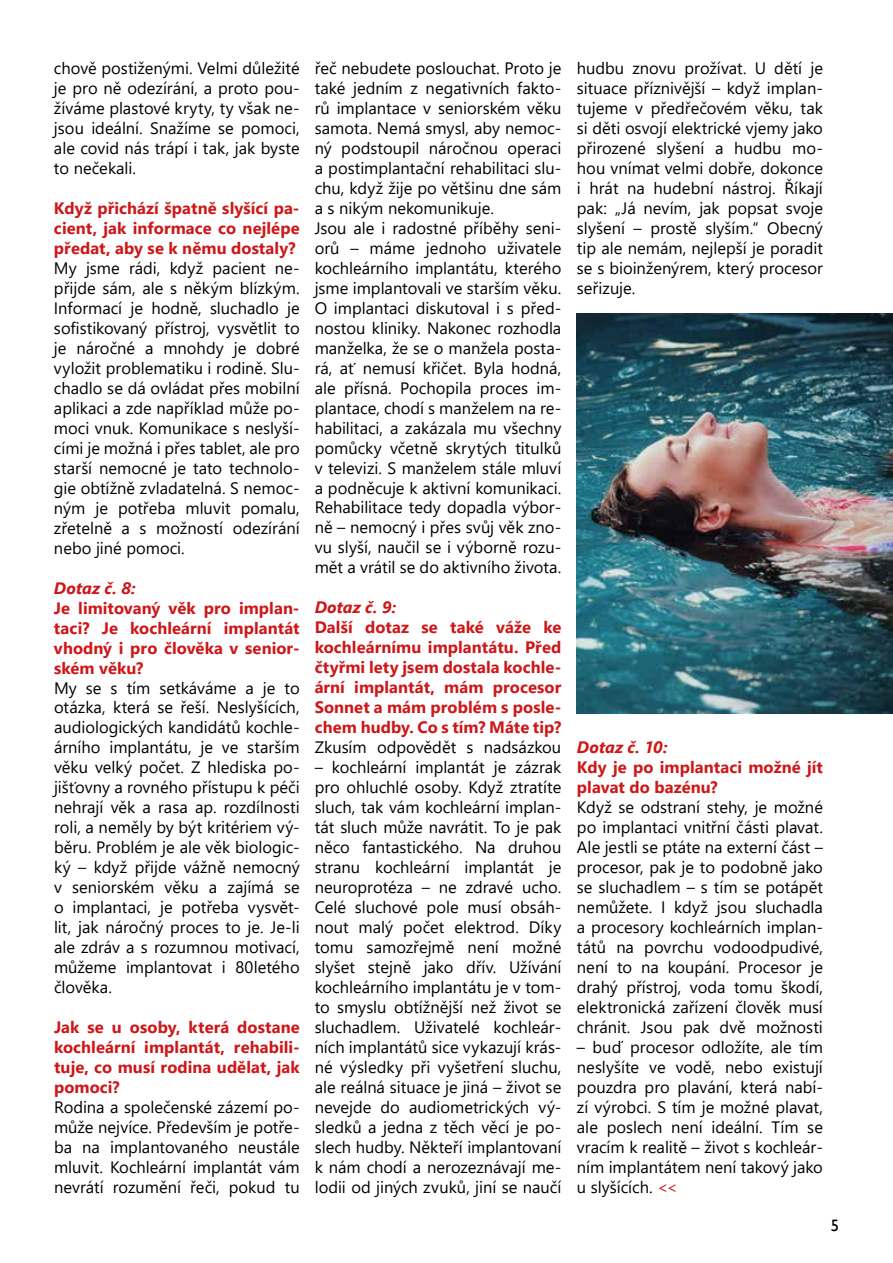
<style>
.page{position:relative;width:893px;height:1263px;background:#fff}
.page>*{position:absolute;margin:0;border:0;box-sizing:border-box;transform-origin:0 0}
.t1{font:16.5px/20px "Segoe UI";color:#000;text-align:justify}
.t2{font:700 16.5px/20px "Segoe UI";letter-spacing:.005em;color:#cd1719;text-align:justify}
.t3{font:italic 700 16.5px "Segoe UI";color:#cd1719}
.t4{font:16.5px "Gill Sans";color:#000}
.s1{color:#cd1719}
</style>
<div class="page">
<img style="left:577px;top:313px;width:316px;height:400px">
<p class="t1" style="left:54px;top:57px;width:247px">chově postiženými. Velmi důležité je pro ně odezírání, a proto pou&shy;žíváme plastové kryty, ty však ne&shy;jsou ideální. Snažíme se pomoci, ale covid nás trápí i tak, jak byste to nečekali.</p>
<p class="t2" style="left:54px;top:197px;width:247px">Když přichází špatně slyšící pa&shy;cient, jak informace co nejlépe předat, aby se k němu dostaly?</p>
<p class="t1" style="left:54px;top:257px;width:247px">My jsme rádi, když pacient ne&shy;přijde sám, ale s někým blízkým.<br>Informací je hodně, sluchadlo je sofistikovaný přístroj, vysvětlit to je náročné a mnohdy je dobré vyložit problematiku i rodině. Slu&shy;chadlo se dá ovládat přes mobilní aplikaci a zde například může po&shy;moci vnuk. Komunikace s neslyší&shy;cími je možná i přes tablet, ale pro starší nemocné je tato technolo&shy;gie obtížně zvladatelná. S nemoc&shy;ným je potřeba mluvit pomalu, zřetelně a s možností odezírání nebo jiné pomoci.</p>
<p class="t3" style="left:54px;top:572px;width:83px">Dotaz č. 8:</p>
<p class="t2" style="left:54px;top:596px;width:247px">Je limitovaný věk pro implan&shy;taci? Je kochleární implantát vhodný i pro člověka v senior&shy;ském věku?</p>
<p class="t1" style="left:54px;top:676px;width:247px">My se s tím setkáváme a je to otázka, která se řeší. Neslyšících, audiologických kandidátů kochle&shy;árního implantátu, je ve starším věku velký počet. Z hlediska po&shy;jišťovny a rovného přístupu k péči nehrají věk a rasa ap. rozdílnosti roli, a neměly by být kritériem vý&shy;běru. Problém je ale věk biologic&shy;ký – když přijde vážně nemocný v seniorském věku a zajímá se o implantaci, je potřeba vysvět&shy;lit, jak náročný proces to je. Je-li ale zdráv a s rozumnou motivací, můžeme implantovat i 80letého člověka.</p>
<p class="t2" style="left:54px;top:1016px;width:247px">Jak se u osoby, která dostane kochleární implantát, rehabili&shy;tuje, co musí rodina udělat, jak pomoci?</p>
<p class="t1" style="left:54px;top:1096px;width:247px">Rodina a společenské zázemí po&shy;může nejvíce. Především je potře&shy;ba na implantovaného neustále mluvit. Kochleární implantát vám nevrátí rozumění řeči, pokud tu</p>
<p class="t1" style="left:315px;top:57px;width:248px;text-align:left">řeč nebudete poslouchat. Proto je také jedním z negativních fakto&shy;rů implantace v seniorském věku samota. Nemá smysl, aby nemoc&shy;ný podstoupil náročnou operaci a postimplantační rehabilitaci slu&shy;chu, když žije po většinu dne sám a s nikým nekomunikuje.<br>Jsou ale i radostné příběhy seni&shy;orů – máme jednoho uživatele kochleárního implantátu, kterého jsme implantovali ve starším věku.<br>O implantaci diskutoval i s před&shy;nostou kliniky. Nakonec rozhodla manželka, že se o manžela posta&shy;rá, ať nemusí křičet. Byla hodná, ale přísná. Pochopila proces im&shy;plantace, chodí s manželem na re&shy;habilitaci, a zakázala mu všechny pomůcky včetně skrytých titulků v televizi. S manželem stále mluví a podněcuje k aktivní komunikaci.<br>Rehabilitace tedy dopadla výbor&shy;ně – nemocný i přes svůj věk zno&shy;vu slyší, naučil se i výborně rozu&shy;mět a vrátil se do aktivního života.</p>
<p class="t3" style="left:315px;top:592px;width:83px">Dotaz č. 9:</p>
<p class="t2" style="left:315px;top:616px;width:248px">Další dotaz se také váže ke kochleárnímu implantátu. Před čtyřmi lety jsem dostala kochle&shy;ární implantát, mám procesor Sonnet a mám problém s posle&shy;chem hudby. Co s tím? Máte tip?</p>
<p class="t1" style="left:315px;top:736px;width:248px">Zkusím odpovědět s nadsázkou</p>
<p class="t1" style="left:315px;top:756px;width:248px">– kochleární implantát je zázrak pro ohluchlé osoby. Když ztratíte sluch, tak vám kochleární implan&shy;tát sluch může navrátit. To je pak něco fantastického. Na druhou stranu kochleární implantát je neuroprotéza – ne zdravé ucho.<br>Celé sluchové pole musí obsáh&shy;nout malý počet elektrod. Díky tomu samozřejmě není možné slyšet stejně jako dřív. Užívání kochleárního implantátu je v tom&shy;to smyslu obtížnější než život se sluchadlem. Uživatelé kochleár&shy;ních implantátů sice vykazují krás&shy;né výsledky při vyšetření sluchu, ale reálná situace je jiná – život se nevejde do audiometrických vý&shy;sledků a jedna z těch věcí je po&shy;slech hudby. Někteří implantovaní k nám chodí a nerozeznávají me&shy;lodii od jiných zvuků, jiní se naučí</p>
<p class="t1" style="left:577px;top:56px;width:248px">hudbu znovu prožívat. U dětí je situace příznivější – když implan&shy;tujeme v předřečovém věku, tak si děti osvojí elektrické vjemy jako přirozené slyšení a hudbu mo&shy;hou vnímat velmi dobře, dokonce i hrát na hudební nástroj. Říkají pak: „Já nevím, jak popsat svoje slyšení – prostě slyším.“ Obecný tip ale nemám, nejlepší je poradit se s bioinženýrem, který procesor seřizuje.</p>
<p class="t3" style="left:577px;top:732px;width:92px">Dotaz č. 10:</p>
<p class="t2" style="left:577px;top:756px;width:247px">Kdy je po implantaci možné jít plavat do bazénu?</p>
<p class="t1" style="left:577px;top:796px;width:248px">Když se odstraní stehy, je možné po implantaci vnitřní části plavat.<br>Ale jestli se ptáte na externí část – procesor, pak je to podobně jako se sluchadlem – s tím se potápět nemůžete. I když jsou sluchadla a procesory kochleárních implan&shy;tátů na povrchu vodoodpudivé, není to na koupání. Procesor je drahý přístroj, voda tomu škodí, elektronická zařízení člověk musí chránit. Jsou pak dvě možnosti</p>
<p class="t1" style="left:577px;top:1036px;width:248px">– buď procesor odložíte, ale tím neslyšíte ve vodě, nebo existují pouzdra pro plavání, která nabí&shy;zí výrobci. S tím je možné plavat, ale poslech není ideální. Tím se vracím k realitě – život s kochleár&shy;ním implantátem není takový jako u slyšících. <span class="s1">&lt;&lt;</span></p>
<p class="t4" style="left:831px;top:1216px;width:10px">5</p>
</div>
